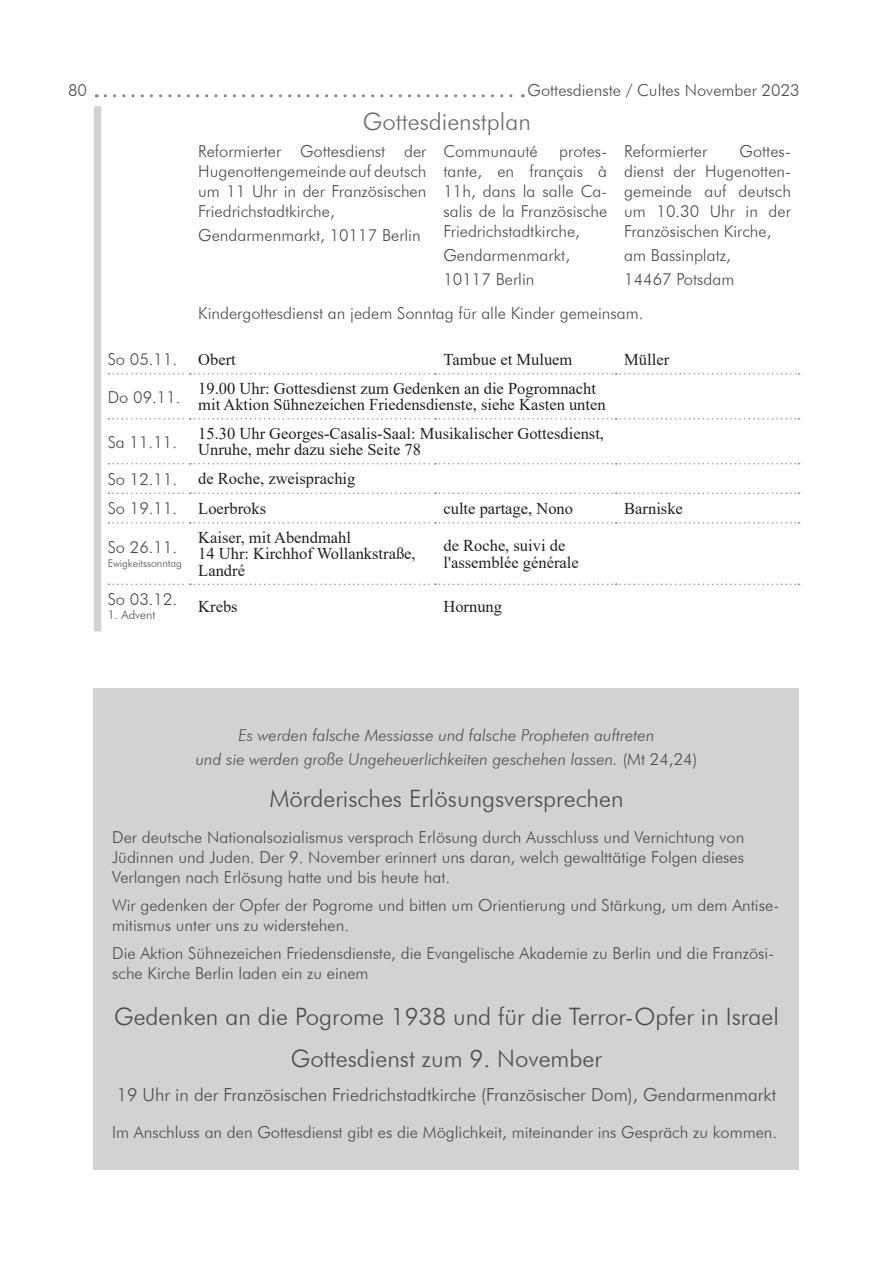
<style>
.page{position:relative;width:893px;height:1263px;background:#fff}
.page>*{position:absolute;margin:0;border:0;box-sizing:border-box;transform-origin:0 0}
.t1{font:300 24px/41.5px "Futura BT";color:#4b4c4d;text-align:center}
.t2{font:300 24px "Futura BT";color:#6c6d70}
.t3{font:300 18px "Futura BT";color:#4b4c4d}
.t4{font:300 16.5px/19.8px "Futura BT";color:#4b4c4d;text-align:justify}
.t5{font:16.5px/16.5px "Times New Roman";color:#231f20}
.t6{font:italic 300 16.5px/24px "Futura BT";color:#4b4c4d;text-align:center}
.t7{font:300 12px "Futura BT";color:#4b4c4d}
.t8{font:300 10.5px "Futura BT";color:#4b4c4d}
.s1{font-style:normal}
</style>
<div class="page">
<svg style="left:105px;top:94px;width:418px;height:3px"></svg>
<div style="left:94px;top:688px;width:705px;height:481px;background:#d1d2d4"></div>
<div style="left:94px;top:106px;width:7px;height:525px;background:#d1d2d4"></div>
<svg style="left:108px;top:373px;width:692px;height:2px"></svg>
<svg style="left:108px;top:418px;width:692px;height:1px"></svg>
<svg style="left:108px;top:463px;width:692px;height:1px"></svg>
<svg style="left:108px;top:492px;width:692px;height:2px"></svg>
<svg style="left:108px;top:522px;width:692px;height:2px"></svg>
<svg style="left:108px;top:583px;width:692px;height:2px"></svg>
<p class="t4" style="left:68px;top:80px;width:21px">80</p>
<p class="t4" style="left:527px;top:80px;width:274px">Gottesdienste / Cultes November 2023</p>
<h1 class="t2" style="left:363px;top:107px;width:170px">Gottesdienstplan</h1>
<p class="t4" style="left:198px;top:142px;width:230px">Reformierter Gottesdienst der Hugenottengemeinde auf deutsch um 11 Uhr in der Französischen Friedrichstadtkirche,</p>
<p class="t4" style="left:198px;top:225px;width:224px">Gendarmenmarkt, 10117 Berlin</p>
<p class="t4" style="left:624px;top:142px;width:84px">Reformierter</p>
<p class="t4" style="left:443px;top:142px;width:96px">Communauté</p>
<p class="t4" style="left:624px;top:142px;width:168px;text-indent:115px">Gottes&shy;dienst der Hugenotten&shy;gemeinde auf deutsch um 10.30 Uhr in der Französischen Kirche,</p>
<p class="t4" style="left:624px;top:243px;width:112px;line-height:24px">am Bassinplatz,<br>14467 Potsdam</p>
<p class="t4" style="left:198px;top:303px;width:447px">Kindergottesdienst an jedem Sonntag für alle Kinder gemeinsam.</p>
<p class="t4" style="left:443px;top:142px;width:165px;text-indent:116px">protes&shy;tante, en français à 11h, dans la salle Ca&shy;salis de la Französische Friedrichstadtkirche,</p>
<p class="t4" style="left:443px;top:243px;width:128px;line-height:24px">Gendarmenmarkt,<br>10117 Berlin</p>
<p class="t4" style="left:108px;top:349px;width:71px">So 05.11.</p>
<p class="t5" style="left:198px;top:350px;width:39px">Obert</p>
<p class="t5" style="left:443px;top:350px;width:130px">Tambue et Muluem</p>
<p class="t5" style="left:624px;top:350px;width:46px">Müller</p>
<p class="t4" style="left:108px;top:387px;width:74px">Do 09.11.</p>
<p class="t5" style="left:198px;top:379px;width:409px">19.00 Uhr: Gottesdienst zum Gedenken an die Pogromnacht mit Aktion Sühnezeichen Friedensdienste, siehe Kasten unten</p>
<p class="t4" style="left:108px;top:432px;width:71px">Sa 11.11.</p>
<p class="t5" style="left:198px;top:424px;width:407px">15.30 Uhr Georges-Casalis-Saal: Musikalischer Gottesdienst,<br>Unruhe, mehr dazu siehe Seite 78</p>
<p class="t4" style="left:108px;top:469px;width:71px">So 12.11.</p>
<p class="t5" style="left:198px;top:470px;width:159px">de Roche, zweisprachig</p>
<p class="t4" style="left:108px;top:498px;width:71px">So 19.11.</p>
<p class="t5" style="left:198px;top:499px;width:69px">Loerbroks</p>
<p class="t5" style="left:443px;top:499px;width:131px">culte partage, Nono</p>
<p class="t5" style="left:624px;top:499px;width:60px">Barniske</p>
<p class="t4" style="left:108px;top:537px;width:71px">So 26.11.</p>
<p class="t8" style="left:108px;top:556px;width:76px">Ewigkeitssonntag</p>
<p class="t5" style="left:198px;top:528px;width:219px">Kaiser, mit Abendmahl<br>14 Uhr: Kirchhof Wollankstraße,<br>Landré</p>
<p class="t5" style="left:443px;top:537px;width:137px">de Roche, suivi de l'assemblée générale</p>
<p class="t4" style="left:108px;top:589px;width:71px">So 03.12.</p>
<p class="t7" style="left:108px;top:607px;width:49px">1. Advent</p>
<p class="t5" style="left:198px;top:597px;width:41px">Krebs</p>
<p class="t5" style="left:443px;top:597px;width:60px">Hornung</p>
<p class="t6" style="left:196px;top:723px;width:503px">Es werden falsche Messiasse und falsche Propheten auftreten<br>und sie werden große Ungeheuerlichkeiten geschehen lassen. <span class="s1">(Mt 24,24)</span></p>
<h1 class="t1" style="left:269px;top:777px;width:356px">Mörderisches Erlösungsversprechen</h1>
<p class="t4" style="left:112px;top:827px;width:634px">Der deutsche Nationalsozialismus versprach Erlösung durch Ausschluss und Vernichtung von Jüdinnen und Juden. Der 9. November erinnert uns daran, welch gewalttätige Folgen dieses Verlangen nach Erlösung hatte und bis heute hat.</p>
<p class="t4" style="left:112px;top:895px;width:669px">Wir gedenken der Opfer der Pogrome und bitten um Orientierung und Stärkung, um dem Antise&shy;mitismus unter uns zu widerstehen.</p>
<p class="t4" style="left:112px;top:943px;width:663px">Die Aktion Sühnezeichen Friedensdienste, die Evangelische Akademie zu Berlin und die Französi&shy;sche Kirche Berlin laden ein zu einem</p>
<h1 class="t1" style="left:114px;top:995px;width:666px">Gedenken an die Pogrome 1938 und für die Terror-Opfer in Israel<br>Gottesdienst zum 9. November</h1>
<p class="t3" style="left:117px;top:1084px;width:661px">19 Uhr in der Französischen Friedrichstadtkirche (Französischer Dom), Gendarmenmarkt</p>
<p class="t4" style="left:112px;top:1122px;width:667px">Im Anschluss an den Gottesdienst gibt es die Möglichkeit, miteinander ins Gespräch zu kommen.</p>
</div>
